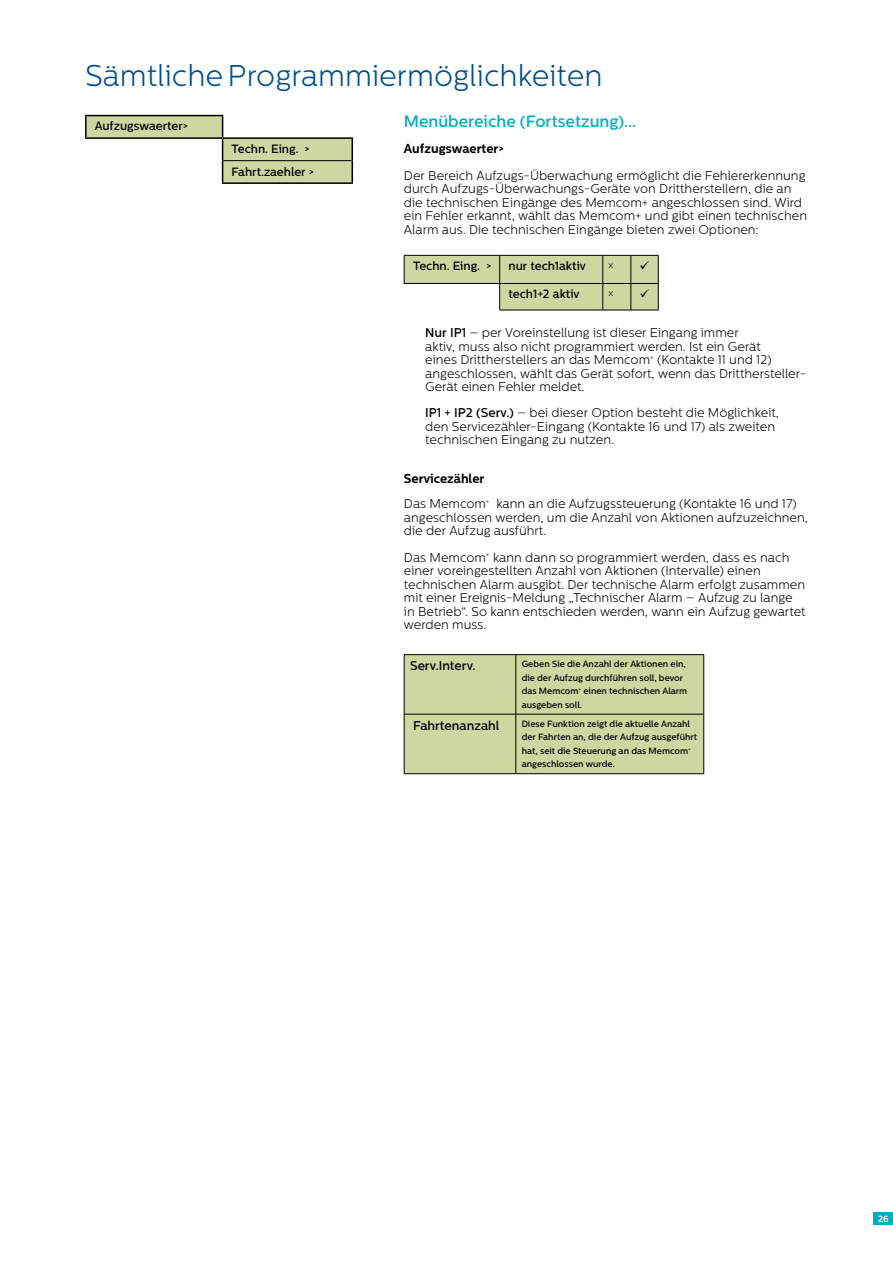
<style>
.page{position:relative;width:893px;height:1263px;background:#fff}
.page>*{position:absolute;margin:0;border:0;box-sizing:border-box;transform-origin:0 0}
.t1{font:300 30px "Centrale Sans";color:#00508c}
.t2{font:500 16.5px "Centrale Sans";color:#00adc1}
.t3{font:300 12.75px/13.5px "Centrale Sans";color:#000}
.t4{font:700 12.75px "Centrale Sans";color:#000}
.t5{font:500 12.75px "Centrale Sans";color:#000}
.t6{font:500 12px/22.5px "Centrale Sans";color:#000}
.t7{font:500 9px/13.5px "Centrale Sans";color:#000}
.t8{font:700 9px "Centrale Sans";color:#fff}
.t9{font:300 9px "Centrale Sans";color:#000}
.s1{font-weight:500}
</style>
<div class="page">
<div style="left:874px;top:1212px;width:19px;height:13px;background:#00adc1"></div>
<div style="left:405px;top:655px;width:298px;height:118px;background:#ced6a2"></div>
<hr style="left:404px;top:714px;width:112px;height:1px;background:#000">
<hr style="left:516px;top:714px;width:188px;height:1px;background:#000">
<hr style="left:404px;top:773px;width:112px;height:1px;background:#000">
<hr style="left:516px;top:773px;width:188px;height:1px;background:#000">
<hr style="left:404px;top:654px;width:112px;height:1px;background:#000">
<hr style="left:516px;top:654px;width:188px;height:1px;background:#000">
<hr style="left:404px;top:655px;width:1px;height:59px;background:#000">
<hr style="left:516px;top:655px;width:1px;height:59px;background:#000">
<hr style="left:703px;top:655px;width:1px;height:59px;background:#000">
<hr style="left:404px;top:714px;width:1px;height:59px;background:#000">
<hr style="left:516px;top:714px;width:1px;height:59px;background:#000">
<hr style="left:703px;top:714px;width:1px;height:59px;background:#000">
<hr style="left:85px;top:115px;width:138px;height:1px;background:#000">
<hr style="left:85px;top:116px;width:2px;height:21px;background:#000">
<hr style="left:85px;top:137px;width:138px;height:2px;background:#000">
<svg style="left:86px;top:116px;width:267px;height:67px"></svg>
<hr style="left:222px;top:182px;width:131px;height:2px;background:#000">
<svg style="left:404px;top:255px;width:255px;height:56px"></svg>
<h1 class="t1" style="left:85px;top:59px;width:519px">Sämtliche Programmiermöglichkeiten</h1>
<p class="t2" style="left:404px;top:112px;width:234px">Menübereiche (Fortsetzung)...</p>
<p class="t4" style="left:404px;top:141px;width:102px">Aufzugswaerter&gt;</p>
<p class="t3" style="left:404px;top:168px;width:405px">Der Bereich Aufzugs-Überwachung ermöglicht die Fehlererkennung durch Aufzugs-Überwachungs-Geräte von Drittherstellern, die an die technischen Eingänge des Memcom+ angeschlossen sind. Wird ein Fehler erkannt, wählt das Memcom+ und gibt einen technischen Alarm aus. Die technischen Eingänge bieten zwei Optionen:</p>
<p class="t6" style="left:95px;top:115px;width:95px">Aufzugswaerter&gt;</p>
<p class="t6" style="left:231px;top:137px;width:84px">Techn. Eing. &gt;<br>Fahrt.zaehler &gt;</p>
<p class="t6" style="left:413px;top:255px;width:80px">Techn. Eing. &gt;</p>
<p class="t6" style="left:508px;top:255px;width:79px">nur tech1aktiv</p>
<p class="t9" style="left:609px;top:260px;width:6px">x</p>
<p class="t6" style="left:508px;top:283px;width:73px">tech1+2 aktiv</p>
<p class="t9" style="left:609px;top:288px;width:6px">x</p>
<p class="t3" style="left:425px;top:326px;width:382px"><span class="s1">Nur IP1</span> – per Voreinstellung ist dieser Eingang immer<br>aktiv, muss also nicht programmiert werden. Ist ein Gerät<br>eines Drittherstellers an das Memcom<sup>+</sup> (Kontakte 11 und 12) angeschlossen, wählt das Gerät sofort, wenn das Dritthersteller-Gerät einen Fehler meldet.</p>
<p class="t3" style="left:425px;top:406px;width:355px"><span class="s1">IP1 + IP2 (Serv.)</span> – bei dieser Option besteht die Möglichkeit, den Servicezähler-Eingang (Kontakte 16 und 17) als zweiten technischen Eingang zu nutzen.</p>
<p class="t4" style="left:404px;top:471px;width:82px">Servicezähler</p>
<p class="t3" style="left:404px;top:497px;width:405px">Das Memcom<sup>+</sup> kann an die Aufzugssteuerung (Kontakte 16 und 17) angeschlossen werden, um die Anzahl von Aktionen aufzuzeichnen, die der Aufzug ausführt.</p>
<p class="t3" style="left:404px;top:550px;width:403px">Das Memcom<sup>+</sup> kann dann so programmiert werden, dass es nach einer voreingestellten Anzahl von Aktionen (Intervalle) einen technischen Alarm ausgibt. Der technische Alarm erfolgt zusammen mit einer Ereignis-Meldung „Technischer Alarm – Aufzug zu lange in Betrieb“. So kann entschieden werden, wann ein Aufzug gewartet werden muss.</p>
<p class="t5" style="left:410px;top:658px;width:67px">Serv.Interv.</p>
<p class="t7" style="left:522px;top:657px;width:167px">Geben Sie die Anzahl der Aktionen ein, die der Aufzug durchführen soll, bevor das Memcom<sup>+</sup> einen technischen Alarm ausgeben soll.</p>
<p class="t5" style="left:413px;top:718px;width:88px">Fahrtenanzahl</p>
<p class="t7" style="left:522px;top:717px;width:177px">Diese Funktion zeigt die aktuelle Anzahl der Fahrten an, die der Aufzug ausgeführt hat, seit die Steuerung an das Memcom<sup>+ </sup>angeschlossen wurde.</p>
<p class="t8" style="left:878px;top:1213px;width:12px">26</p>
</div>
